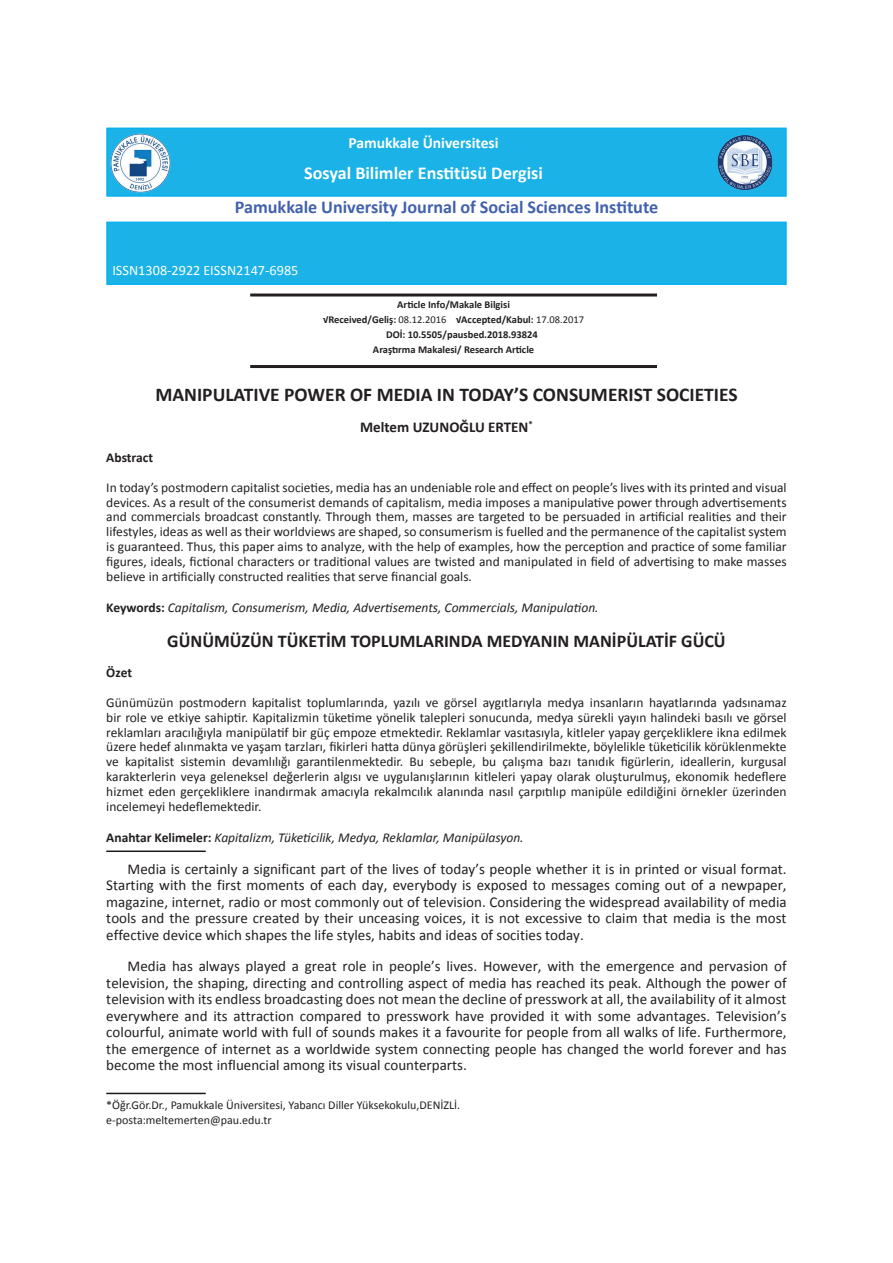
<style>
.page{position:relative;width:893px;height:1263px;background:#fff}
.page>*{position:absolute;margin:0;border:0;box-sizing:border-box;transform-origin:0 0}
.t1{font:700 19.5px "Calibri";color:#231f20}
.t2{font:700 18.15px "Calibri";color:#4161ad}
.t3{font:700 18.15px "Calibri";color:#fff}
.t4{font:700 18px "Calibri";color:#231f20}
.t5{font:700 15.6px "Calibri";color:#fff}
.t6{font:15px/16.5px "Calibri";color:#231f20;text-align:justify}
.t7{font:700 15px "Calibri";color:#231f20}
.t8{font:14.25px "Calibri";color:#fff}
.t9{font:13.5px/14.9px "Calibri";color:#231f20;text-align:justify}
.t10{font:italic 13.5px "Calibri";color:#231f20}
.t11{font:700 13.5px "Calibri";color:#231f20}
.t12{font:12px/14.4px "Calibri";color:#231f20}
.t13{font:700 10.5px "Calibri";color:#231f20}
.s1{font-weight:400}
.s2{font-weight:700;font-style:normal}
</style>
<div class="page">
<hr style="left:250px;top:293px;width:407px;height:3px;background:#231f20">
<hr style="left:250px;top:365px;width:407px;height:3px;background:#231f20">
<div style="left:106px;top:222px;width:681px;height:63px;background:#1ab2e7;border:1px solid #00aeef"></div>
<div style="left:106px;top:128px;width:681px;height:69px;background:#1ab2e7;border:1px solid #00aeef"></div>
<img style="left:717px;top:135px;width:56px;height:56px">
<img style="left:111px;top:133px;width:59px;height:59px">
<hr style="left:106px;top:850px;width:100px;height:2px;background:#1a1a19">
<hr style="left:106px;top:1093px;width:100px;height:1px;background:#1a1a19">
<p class="t5" style="left:348px;top:133px;width:152px">Pamukkale Üniversitesi</p>
<h2 class="t3" style="left:304px;top:162px;width:240px">Sosyal Bilimler Enstitüsü Dergisi</h2>
<h2 class="t2" style="left:235px;top:196px;width:425px">Pamukkale University Journal of Social Sciences Institute</h2>
<p class="t8" style="left:112px;top:261px;width:188px">ISSN1308-2922 EISSN2147-6985</p>
<p class="t13" style="left:397px;top:298px;width:114px">Article Info/Makale Bilgisi</p>
<p class="t13" style="left:323px;top:313px;width:262px">√Received/Geliş: <span class="s1">08.12.2016</span> √Accepted/Kabul: <span class="s1">17.08.2017</span></p>
<p class="t13" style="left:386px;top:328px;width:153px">DOİ: 10.5505/pausbed.2018.93824</p>
<p class="t13" style="left:373px;top:343px;width:163px">Araştırma Makalesi/ Research Article</p>
<h1 class="t1" style="left:155px;top:382px;width:584px">MANIPULATIVE POWER OF MEDIA IN TODAY’S CONSUMERIST SOCIETIES</h1>
<p class="t7" style="left:360px;top:418px;width:174px">Meltem UZUNOĞLU ERTEN<sup>*</sup></p>
<p class="t11" style="left:106px;top:449px;width:48px">Abstract</p>
<p class="t9" style="left:106px;top:479px;width:682px">In today’s postmodern capitalist societies, media has an undeniable role and effect on people’s lives with its printed and visual devices. As a result of the consumerist demands of capitalism, media imposes a manipulative power through advertisements and commercials broadcast constantly. Through them, masses are targeted to be persuaded in artificial realities and their lifestyles, ideas as well as their worldviews are shaped, so consumerism is fuelled and the permanence of the capitalist system is guaranteed. Thus, this paper aims to analyze, with the help of examples, how the perception and practice of some familiar figures, ideals, fictional characters or traditional values are twisted and manipulated in field of advertising to make masses believe in artificially constructed realities that serve financial goals.</p>
<p class="t10" style="left:106px;top:599px;width:494px"><span class="s2">Keywords:</span> Capitalism, Consumerism, Media, Advertisements, Commercials, Manipulation.</p>
<h3 class="t4" style="left:167px;top:630px;width:560px">GÜNÜMÜZÜN TÜKETİM TOPLUMLARINDA MEDYANIN MANİPÜLATİF GÜCÜ</h3>
<p class="t11" style="left:106px;top:664px;width:27px">Özet</p>
<p class="t9" style="left:106px;top:694px;width:682px">Günümüzün postmodern kapitalist toplumlarında, yazılı ve görsel aygıtlarıyla medya insanların hayatlarında yadsınamaz bir role ve etkiye sahiptir. Kapitalizmin tüketime yönelik talepleri sonucunda, medya sürekli yayın halindeki basılı ve görsel reklamları aracılığıyla manipülatif bir güç empoze etmektedir. Reklamlar vasıtasıyla, kitleler yapay gerçekliklere ikna edilmek üzere hedef alınmakta ve yaşam tarzları, fikirleri hatta dünya görüşleri şekillendirilmekte, böylelikle tüketicilik körüklenmekte ve kapitalist sistemin devamlılığı garantilenmektedir. Bu sebeple, bu çalışma bazı tanıdık figürlerin, ideallerin, kurgusal karakterlerin veya geleneksel değerlerin algısı ve uygulanışlarının kitleleri yapay olarak oluşturulmuş, ekonomik hedeflere hizmet eden gerçekliklere inandırmak amacıyla rekalmcılık alanında nasıl çarpıtılıp manipüle edildiğini örnekler üzerinden incelemeyi hedeflemektedir.</p>
<p class="t10" style="left:106px;top:829px;width:419px"><span class="s2">Anahtar Kelimeler:</span> Kapitalizm, Tüketicilik, Medya, Reklamlar, Manipülasyon.</p>
<p class="t6" style="left:106px;top:860px;width:682px;text-indent:21px">Media is certainly a significant part of the lives of today’s people whether it is in printed or visual format.<br>Starting with the first moments of each day, everybody is exposed to messages coming out of a newpaper, magazine, internet, radio or most commonly out of television. Considering the widespread availability of media tools and the pressure created by their unceasing voices, it is not excessive to claim that media is the most effective device which shapes the life styles, habits and ideas of socities today.</p>
<p class="t6" style="left:106px;top:957px;width:682px;text-indent:21px">Media has always played a great role in people’s lives. However, with the emergence and pervasion of television, the shaping, directing and controlling aspect of media has reached its peak. Although the power of television with its endless broadcasting does not mean the decline of presswork at all, the availability of it almost everywhere and its attraction compared to presswork have provided it with some advantages. Television’s colourful, animate world with full of sounds makes it a favourite for people from all walks of life. Furthermore, the emergence of internet as a worldwide system connecting people has changed the world forever and has become the most influencial among its visual counterparts.</p>
<p class="t12" style="left:106px;top:1097px;width:355px">*Öğr.Gör.Dr., Pamukkale Üniversitesi, Yabancı Diller Yüksekokulu,DENİZLİ. e-posta:meltemerten@pau.edu.tr</p>
</div>
